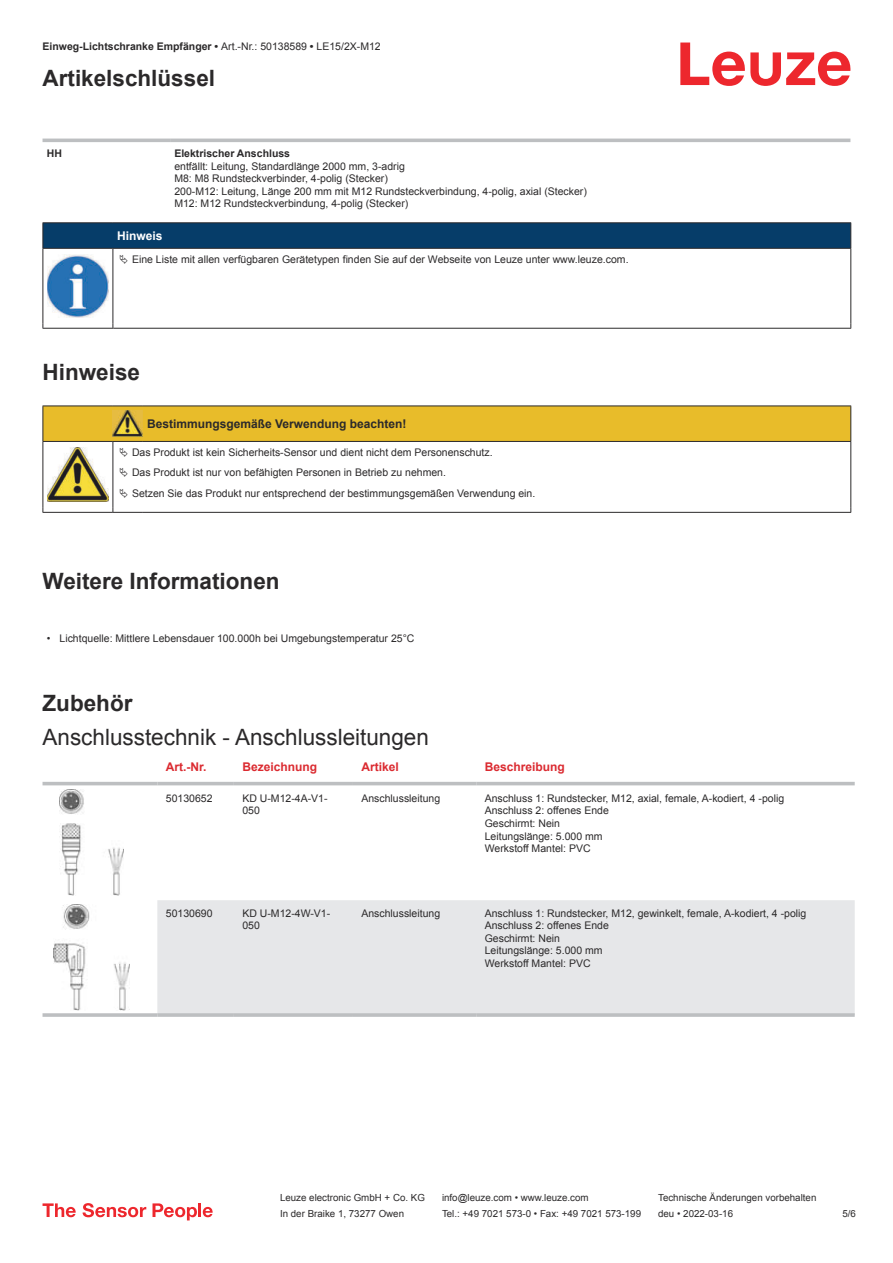
<style>
.page{position:relative;width:893px;height:1263px;background:#fff}
.page>*{position:absolute;margin:0;border:0;box-sizing:border-box;transform-origin:0 0}
.t1{font:700 22.5px "Arial";color:#2b292a}
.t2{font:22.5px "Arial";color:#2b292a}
.t3{font:700 12px "Arial";color:#db2a30}
.t4{font:700 12px "Arial";color:#2b292a}
.t5{font:700 12px "Arial";color:#fff}
.t6{font:10.5px/12.6px "Arial";color:#2b292a}
.t7{font:700 10.5px "Arial";color:#2b292a}
.t8{font:9.75px "Arial";color:#2b292a}
.s1{font-weight:400}
</style>
<div class="page">
<svg style="left:680px;top:43px;width:170px;height:43px"></svg>
<svg style="left:43px;top:138px;width:807px;height:1px"></svg>
<hr style="left:43px;top:139px;width:127px;height:3px;background:#bdbfc1">
<hr style="left:170px;top:139px;width:680px;height:3px;background:#bdbfc1">
<svg style="left:43px;top:781px;width:812px;height:229px"></svg>
<div style="left:157px;top:900px;width:698px;height:113px;background:#e6e7e9"></div>
<hr style="left:43px;top:782px;width:114px;height:3px;background:#bdbfc1">
<hr style="left:157px;top:782px;width:77px;height:3px;background:#bdbfc1">
<hr style="left:234px;top:782px;width:119px;height:3px;background:#bdbfc1">
<hr style="left:353px;top:782px;width:123px;height:3px;background:#bdbfc1">
<hr style="left:476px;top:782px;width:379px;height:3px;background:#bdbfc1">
<hr style="left:43px;top:1013px;width:114px;height:4px;background:#bdbfc1">
<hr style="left:157px;top:1013px;width:77px;height:4px;background:#c7c9cb">
<hr style="left:234px;top:1013px;width:119px;height:4px;background:#bdbfc1">
<hr style="left:353px;top:1013px;width:123px;height:4px;background:#bdbfc1">
<hr style="left:476px;top:1013px;width:379px;height:4px;background:#c7c9cb">
<img style="left:59px;top:790px;width:65px;height:106px">
<img style="left:54px;top:904px;width:75px;height:107px">
<svg style="left:43px;top:1203px;width:33px;height:14px"></svg>
<svg style="left:83px;top:1203px;width:63px;height:14px"></svg>
<svg style="left:153px;top:1203px;width:44px;height:17px"></svg>
<hr style="left:198px;top:1203px;width:3px;height:14px;background:#ed272d">
<svg style="left:203px;top:1207px;width:10px;height:10px"></svg>
<svg style="left:44px;top:249px;width:806px;height:79px"></svg>
<hr style="left:43px;top:222px;width:70px;height:1px;background:#2b292a">
<hr style="left:43px;top:248px;width:70px;height:1px;background:#2b292a">
<hr style="left:113px;top:222px;width:738px;height:1px;background:#2b292a">
<svg style="left:43px;top:223px;width:808px;height:25px;background:#063c67"></svg>
<hr style="left:113px;top:248px;width:738px;height:1px;background:#2b292a">
<hr style="left:43px;top:249px;width:1px;height:75px;background:#2b292a">
<hr style="left:113px;top:249px;width:1px;height:75px;background:#2b292a">
<hr style="left:850px;top:249px;width:1px;height:75px;background:#2b292a">
<hr style="left:43px;top:328px;width:70px;height:1px;background:#2b292a">
<hr style="left:113px;top:328px;width:738px;height:1px;background:#2b292a">
<img style="left:47px;top:255px;width:61px;height:62px">
<div style="left:115px;top:249px;width:734px;height:20px;background:#fff"></div>
<hr style="left:43px;top:512px;width:70px;height:1px;background:#2b292a">
<hr style="left:113px;top:512px;width:30px;height:1px;background:#2b292a">
<hr style="left:143px;top:512px;width:708px;height:1px;background:#2b292a">
<svg style="left:43px;top:406px;width:808px;height:106px"></svg>
<p class="t7" style="left:43px;top:43px;width:340px">Einweg-Lichtschranke Empfänger • <span class="s1">Art.-Nr.: 50138589</span> • <span class="s1">LE15/2X-M12</span></p>
<h1 class="t1" style="left:43px;top:70px;width:174px">Artikelschlüssel</h1>
<p class="t7" style="left:47px;top:149px;width:17px">HH</p>
<p class="t7" style="left:174px;top:149px;width:117px">Elektrischer Anschluss</p>
<p class="t6" style="left:174px;top:161px;width:414px">entfällt: Leitung, Standardlänge 2000 mm, 3-adrig<br>M8: M8 Rundsteckverbinder, 4-polig (Stecker)<br>200-M12: Leitung, Länge 200 mm mit M12 Rundsteckverbindung, 4-polig, axial (Stecker)<br>M12: M12 Rundsteckverbindung, 4-polig (Stecker)</p>
<p class="t5" style="left:117px;top:231px;width:47px">Hinweis</p>
<p class="t6" style="left:132px;top:254px;width:498px">Eine Liste mit allen verfügbaren Gerätetypen finden Sie auf der Webseite von Leuze unter www.leuze.com.</p>
<h1 class="t1" style="left:43px;top:363px;width:99px">Hinweise</h1>
<p class="t4" style="left:147px;top:419px;width:261px">Bestimmungsgemäße Verwendung beachten!</p>
<p class="t6" style="left:132px;top:443px;width:405px;line-height:20.2px">Das Produkt ist kein Sicherheits-Sensor und dient nicht dem Personenschutz.<br>Das Produkt ist nur von befähigten Personen in Betrieb zu nehmen.<br>Setzen Sie das Produkt nur entsprechend der bestimmungsgemäßen Verwendung ein.</p>
<h1 class="t1" style="left:43px;top:573px;width:239px">Weitere Informationen</h1>
<p class="t6" style="left:47px;top:633px;width:369px">• Lichtquelle: Mittlere Lebensdauer 100.000h bei Umgebungstemperatur 25°C</p>
<h1 class="t1" style="left:43px;top:695px;width:92px">Zubehör</h1>
<h1 class="t2" style="left:43px;top:728px;width:388px">Anschlusstechnik - Anschlussleitungen</h1>
<p class="t3" style="left:166px;top:762px;width:42px">Art.-Nr.</p>
<p class="t3" style="left:242px;top:762px;width:76px">Bezeichnung</p>
<p class="t3" style="left:361px;top:762px;width:39px">Artikel</p>
<p class="t3" style="left:485px;top:762px;width:82px">Beschreibung</p>
<p class="t6" style="left:166px;top:793px;width:48px">50130652</p>
<p class="t6" style="left:242px;top:793px;width:87px">KD U-M12-4A-V1-<br>050</p>
<p class="t6" style="left:361px;top:793px;width:80px">Anschlussleitung</p>
<p class="t6" style="left:485px;top:793px;width:301px">Anschluss 1: Rundstecker, M12, axial, female, A-kodiert, 4 -polig<br>Anschluss 2: offenes Ende<br>Geschirmt: Nein<br>Leitungslänge: 5.000 mm<br>Werkstoff Mantel: PVC</p>
<p class="t6" style="left:166px;top:908px;width:48px">50130690</p>
<p class="t6" style="left:242px;top:908px;width:89px">KD U-M12-4W-V1-<br>050</p>
<p class="t6" style="left:361px;top:908px;width:80px">Anschlussleitung</p>
<p class="t6" style="left:485px;top:908px;width:323px">Anschluss 1: Rundstecker, M12, gewinkelt, female, A-kodiert, 4 -polig<br>Anschluss 2: offenes Ende<br>Geschirmt: Nein<br>Leitungslänge: 5.000 mm<br>Werkstoff Mantel: PVC</p>
<p class="t8" style="left:280px;top:1194px;width:146px">Leuze electronic GmbH + Co. KG</p>
<p class="t8" style="left:442px;top:1194px;width:148px">info@leuze.com • www.leuze.com</p>
<p class="t8" style="left:658px;top:1194px;width:160px">Technische Änderungen vorbehalten</p>
<p class="t8" style="left:280px;top:1210px;width:126px">In der Braike 1, 73277 Owen</p>
<p class="t8" style="left:442px;top:1210px;width:201px">Tel.: +49 7021 573-0 • Fax: +49 7021 573-199</p>
<p class="t8" style="left:658px;top:1210px;width:76px">deu • 2022-03-16</p>
<p class="t8" style="left:842px;top:1210px;width:15px">5 /6</p>
</div>
